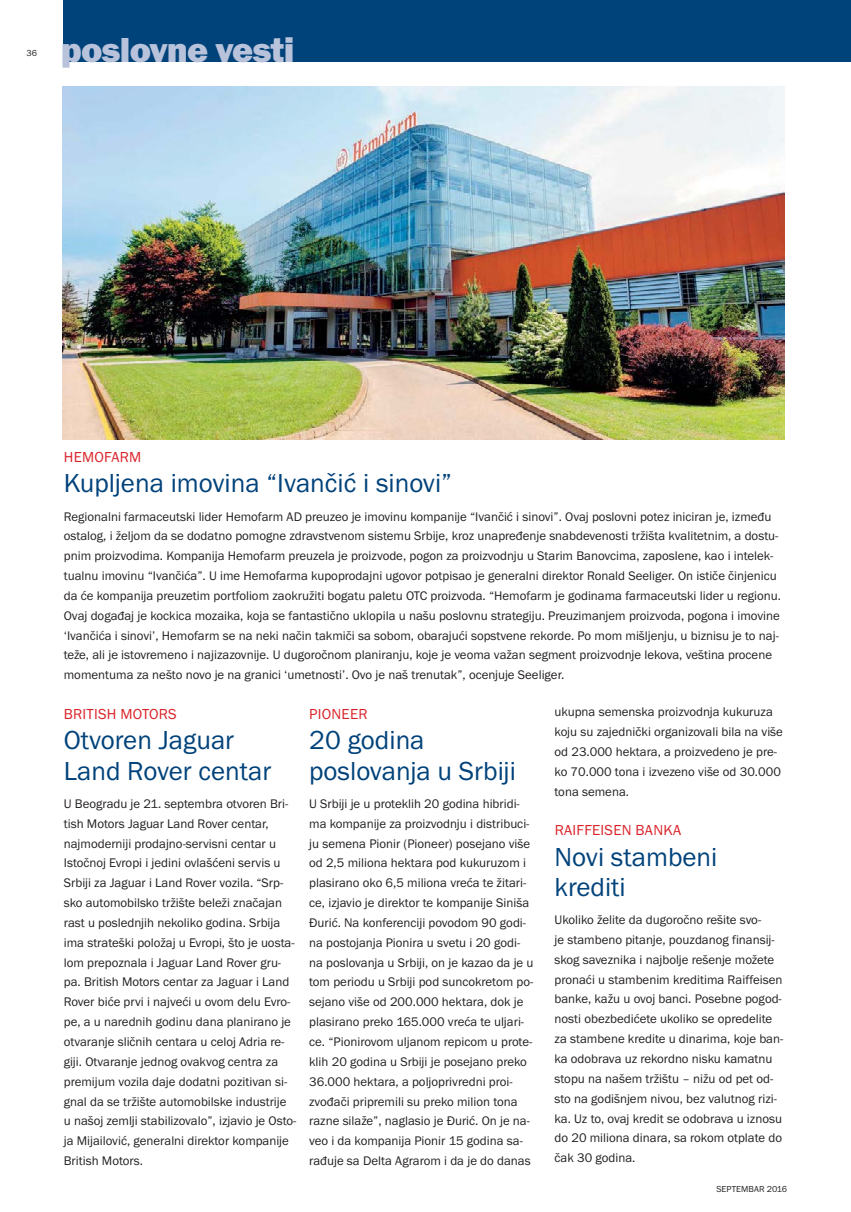
<style>
.page{position:relative;width:851px;height:1212px;background:#fff}
.page>*{position:absolute;margin:0;border:0;box-sizing:border-box;transform-origin:0 0}
.t1{font:36px "Franklin Got Itc TOT Hea";letter-spacing:-.025em;color:#b8c3db}
.t2{font:27px/30.3px "Franklin Got Itc TOT Boo";color:#00427a}
.t3{font:15px "Franklin Got Itc TOT Boo";letter-spacing:.015em;color:#da2128}
.t4{font:12.9px/19.8px "Franklin Got Itc TOT Boo";color:#231f20}
.t5{font:9px "Franklin Got Itc TOT Boo";letter-spacing:.01em;color:#231f20}
</style>
<div class="page">
<div style="left:64px;top:0;width:786px;height:62px;background:#00427a"></div>
<hr style="left:850px;top:0;width:1px;height:62px;background:#00427a">
<img style="left:63px;top:86px;width:721px;height:353px">
<p class="t5" style="left:27px;top:50px;width:12px">36</p>
<p class="t1" style="left:61px;top:38px;width:235px">poslovne vesti</p>
<p class="t3" style="left:64px;top:451px;width:79px">HEMOFARM</p>
<p class="t2" style="left:64px;top:470px;width:390px">Kupljena imovina “Ivančić i sinovi”</p>
<p class="t4" style="left:64px;top:507px;width:718px">Regionalni farmaceutski lider Hemofarm AD preuzeo je imovinu kompanije “Ivančić i sinovi”. Ovaj poslovni potez iniciran je, između ostalog, i željom da se dodatno pomogne zdravstvenom sistemu Srbije, kroz unapređenje snabdevenosti tržišta kvalitetnim, a dostu&shy;pnim proizvodima. Kompanija Hemofarm preuzela je proizvode, pogon za proizvodnju u Starim Banovcima, zaposlene, kao i intelek&shy;tualnu imovinu “Ivančića”. U ime Hemofarma kupoprodajni ugovor potpisao je generalni direktor Ronald Seeliger. On ističe činjenicu da će kompanija preuzetim portfoliom zaokružiti bogatu paletu OTC proizvoda. “Hemofarm je godinama farmaceutski lider u regionu.<br>Ovaj događaj je kockica mozaika, koja se fantastično uklopila u našu poslovnu strategiju. Preuzimanjem proizvoda, pogona i imovine ‘Ivančića i sinovi’, Hemofarm se na neki način takmiči sa sobom, obarajući sopstvene rekorde. Po mom mišljenju, u biznisu je to naj&shy;teže, ali je istovremeno i najizazovnije. U dugoročnom planiranju, koje je veoma važan segment proizvodnje lekova, veština procene momentuma za nešto novo je na granici ‘umetnosti’. Ovo je naš trenutak”, ocenjuje Seeliger.</p>
<p class="t3" style="left:64px;top:708px;width:114px">BRITISH MOTORS</p>
<p class="t2" style="left:64px;top:727px;width:209px">Otvoren Jaguar<br>Land Rover centar</p>
<p class="t4" style="left:64px;top:794px;width:234px">U Beogradu je 21. septembra otvoren Bri&shy;tish Motors Jaguar Land Rover centar, najmoderniji prodajno-servisni centar u Istočnoj Evropi i jedini ovlašćeni servis u Srbiji za Jaguar i Land Rover vozila. “Srp&shy;sko automobilsko tržište beleži značajan rast u poslednjih nekoliko godina. Srbija ima strateški položaj u Evropi, što je uosta&shy;lom prepoznala i Jaguar Land Rover gru&shy;pa. British Motors centar za Jaguar i Land Rover biće prvi i najveći u ovom delu Evro&shy;pe, a u narednih godinu dana planirano je otvaranje sličnih centara u celoj Adria re&shy;giji. Otvaranje jednog ovakvog centra za premijum vozila daje dodatni pozitivan si&shy;gnal da se tržište automobilske industrije u našoj zemlji stabilizovalo”, izjavio je Osto&shy;ja Mijailović, generalni direktor kompanije British Motors.</p>
<p class="t4" style="left:554px;top:703px;width:230px">ukupna semenska proizvodnja kukuruza koju su zajednički organizovali bila na više od 23.000 hektara, a proizvedeno je pre&shy;ko 70.000 tona i izvezeno više od 30.000 tona semena.</p>
<p class="t3" style="left:554px;top:824px;width:128px">RAIFFEISEN BANKA</p>
<p class="t2" style="left:554px;top:843px;width:164px">Novi stambeni krediti</p>
<p class="t4" style="left:554px;top:911px;width:230px">Ukoliko želite da dugoročno rešite svo-<br>je stambeno pitanje, pouzdanog finansij&shy;skog saveznika i najbolje rešenje možete pronaći u stambenim kreditima Raiffeisen banke, kažu u ovoj banci. Posebne pogod&shy;nosti obezbedićete ukoliko se opredelite za stambene kredite u dinarima, koje ban&shy;ka odobrava uz rekordno nisku kamatnu stopu na našem tržištu – nižu od pet od&shy;sto na godišnjem nivou, bez valutnog rizi&shy;ka. Uz to, ovaj kredit se odobrava u iznosu do 20 miliona dinara, sa rokom otplate do čak 30 godina.</p>
<p class="t5" style="left:716px;top:1186px;width:72px">SEPTEMBAR 2016</p>
<p class="t3" style="left:309px;top:708px;width:60px">PIONEER</p>
<p class="t2" style="left:309px;top:727px;width:208px">20 godina poslovanja u Srbiji</p>
<p class="t4" style="left:309px;top:794px;width:226px">U Srbiji je u proteklih 20 godina hibridi&shy;ma kompanije za proizvodnju i distribuci&shy;ju semena Pionir (Pioneer) posejano više od 2,5 miliona hektara pod kukuruzom i plasirano oko 6,5 miliona vreća te žitari&shy;ce, izjavio je direktor te kompanije Siniša Đurić. Na konferenciji povodom 90 godi&shy;na postojanja Pionira u svetu i 20 godi&shy;na poslovanja u Srbiji, on je kazao da je u tom periodu u Srbiji pod suncokretom po&shy;sejano više od 200.000 hektara, dok je plasirano preko 165.000 vreća te uljari&shy;ce. “Pionirovom uljanom repicom u prote&shy;klih 20 godina u Srbiji je posejano preko 36.000 hektara, a poljoprivredni proi&shy;zvođači pripremili su preko milion tona razne silaže”, naglasio je Đurić. On je na&shy;veo i da kompanija Pionir 15 godina sa&shy;rađuje sa Delta Agrarom i da je do danas</p>
</div>
